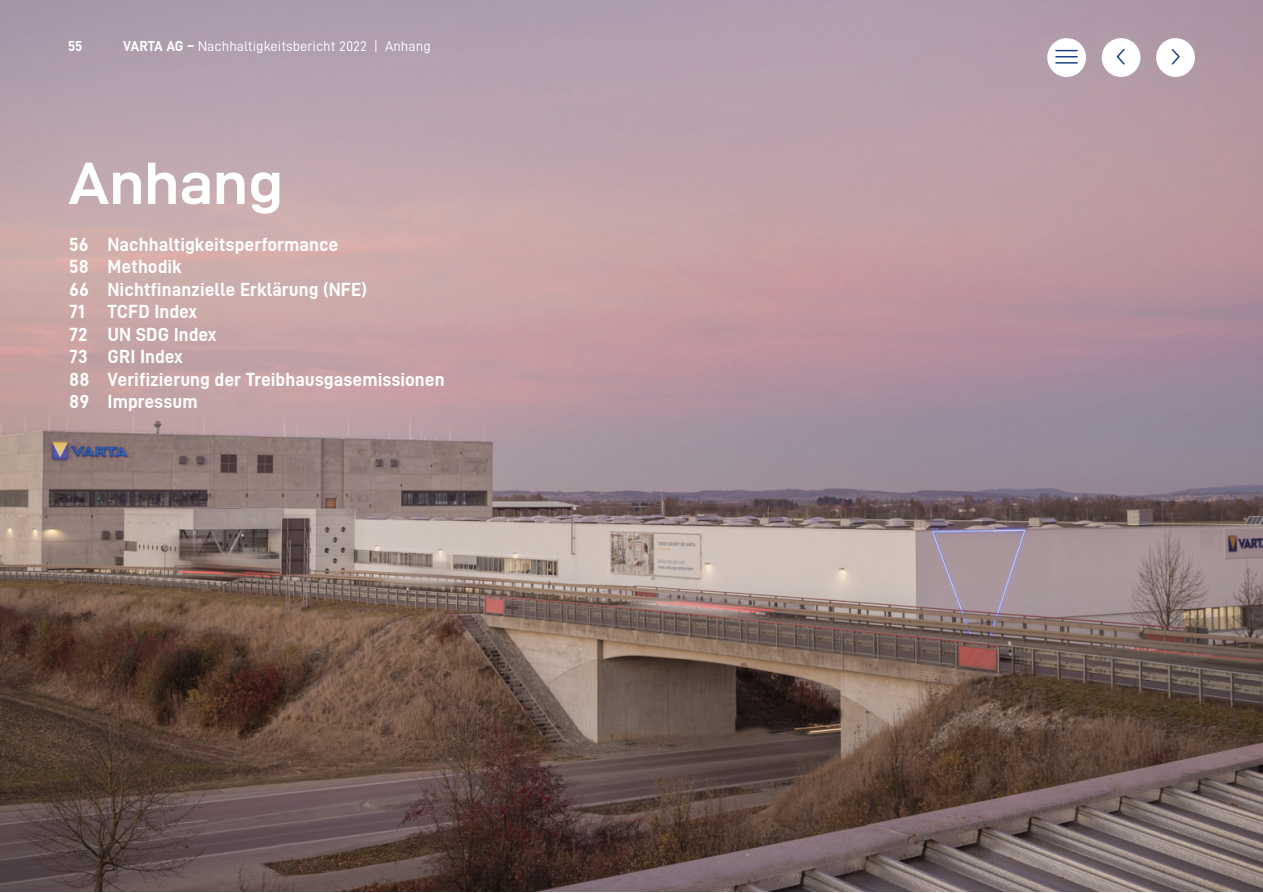
<style>
.page{position:relative;width:1263px;height:893px;background:#fff}
.page>*{position:absolute;margin:0;border:0;box-sizing:border-box;transform-origin:0 0}
.t1{font:700 60px "Varta DIN Wd";color:#fff}
.t2{font:700 18.75px/22.5px "Varta DIN";color:#fff}
.t3{font:14.25px "Varta DIN";color:#fff}
.t4{font:700 14.25px "Varta DIN";color:#fff}
.s1{font-weight:700}
</style>
<div class="page">
<img style="left:0;top:0;width:1263px;height:892px">
<div style="left:1047px;top:38px;width:39px;height:39px;background:#fff;border-radius:50%"></div>
<div style="left:1102px;top:38px;width:38px;height:39px;background:#fff;border-radius:50%"></div>
<div style="left:1156px;top:38px;width:39px;height:39px;background:#fff;border-radius:50%"></div>
<svg style="left:1056px;top:50px;width:21px;height:7px"></svg>
<hr style="left:1056px;top:62px;width:21px;height:2px;background:#1a4389">
<svg style="left:1116px;top:49px;width:9px;height:16px"></svg>
<svg style="left:1171px;top:48px;width:9px;height:17px"></svg>
<p class="t4" style="left:68px;top:38px;width:16px">55</p>
<p class="t3" style="left:123px;top:38px;width:309px"><span class="s1">VARTA AG –</span> Nachhaltigkeitsbericht 2022 | Anhang</p>
<h1 class="t1" style="left:68px;top:148px;width:216px">Anhang</h1>
<p class="t2" style="left:69px;top:233px;width:377px">56 Nachhaltigkeitsperformance<br>58 Methodik<br>66 Nichtfinanzielle Erklärung (NFE)<br>71 TCFD Index<br>72 UN SDG Index<br>73 GRI Index<br>88 Verifizierung der Treibhausgasemissionen<br>89 Impressum</p>
</div>
